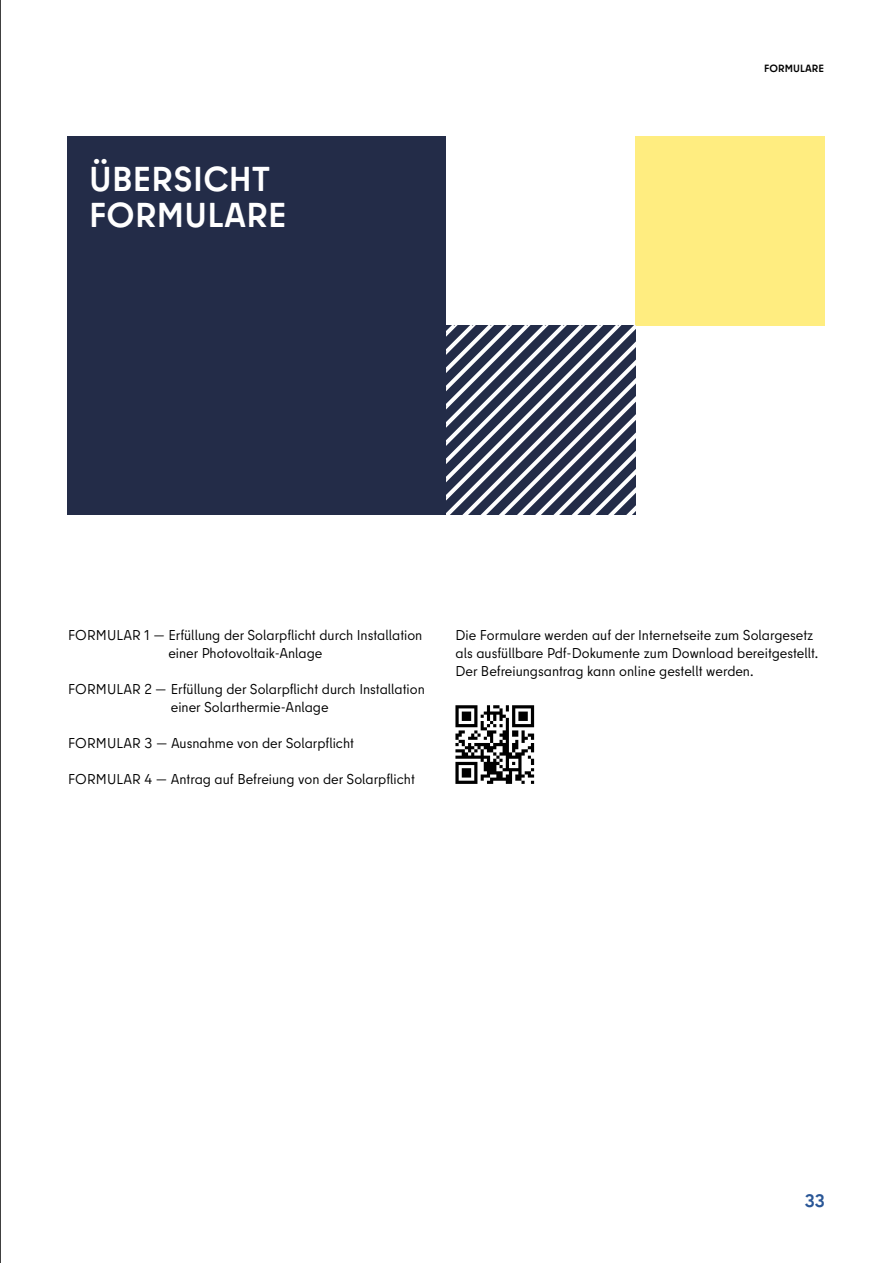
<style>
.page{position:relative;width:893px;height:1263px;background:#fff}
.page>*{position:absolute;margin:0;border:0;box-sizing:border-box;transform-origin:0 0}
.t1{font:700 34.5px/36px "Berlin Type";letter-spacing:.01em;color:#fff}
.Pagina_Rot{font:700 18px "Berlin Type";color:#2a5797}
.Copy_9_5_pt{font:14.25px/18px "Berlin Type";color:#000;text-align:center}
.Kapitel{font:700 10.5px "Berlin Type";letter-spacing:.01em;color:#000}
</style>
<div class="page">
<div style="left:635px;top:136px;width:190px;height:190px;background:#ffed80"></div>
<div style="left:67px;top:136px;width:379px;height:379px;background:#232c48"></div>
<svg style="left:446px;top:326px;width:190px;height:189px"></svg>
<svg style="left:455px;top:705px;width:79px;height:79px"></svg>
<hr style="left:0;top:0;width:1px;height:1263px;background:#000">
<h4 class="t1" style="left:89px;top:161px;width:199px">ÜBERSICHT<br>FORMULARE</h4>
<p class="Kapitel" style="left:764px;top:61px;width:62px">FORMULARE</p>
<p class="Copy_9_5_pt" style="left:68px;top:626px;width:356px">FORMULAR 1 — Erfüllung der Solarpflicht durch Installation einer Photovoltaik-Anlage</p>
<p class="Copy_9_5_pt" style="left:68px;top:680px;width:358px">FORMULAR 2 — Erfüllung der Solarpflicht durch Installation einer Solarthermie-Anlage</p>
<p class="Copy_9_5_pt" style="left:68px;top:734px;width:287px">FORMULAR 3 — Ausnahme von der Solarpflicht</p>
<p class="Copy_9_5_pt" style="left:68px;top:770px;width:348px">FORMULAR 4 — Antrag auf Befreiung von der Solarpflicht</p>
<p class="Copy_9_5_pt" style="left:455px;top:626px;width:364px;text-align:left">Die Formulare werden auf der Internetseite zum Solargesetz als ausfüllbare Pdf-Dokumente zum Download bereitgestellt.</p>
<p class="Copy_9_5_pt" style="left:455px;top:662px;width:300px">Der Befreiungsantrag kann online gestellt werden.</p>
<p class="Pagina_Rot" style="left:805px;top:1189px;width:22px">33</p>
</div>
